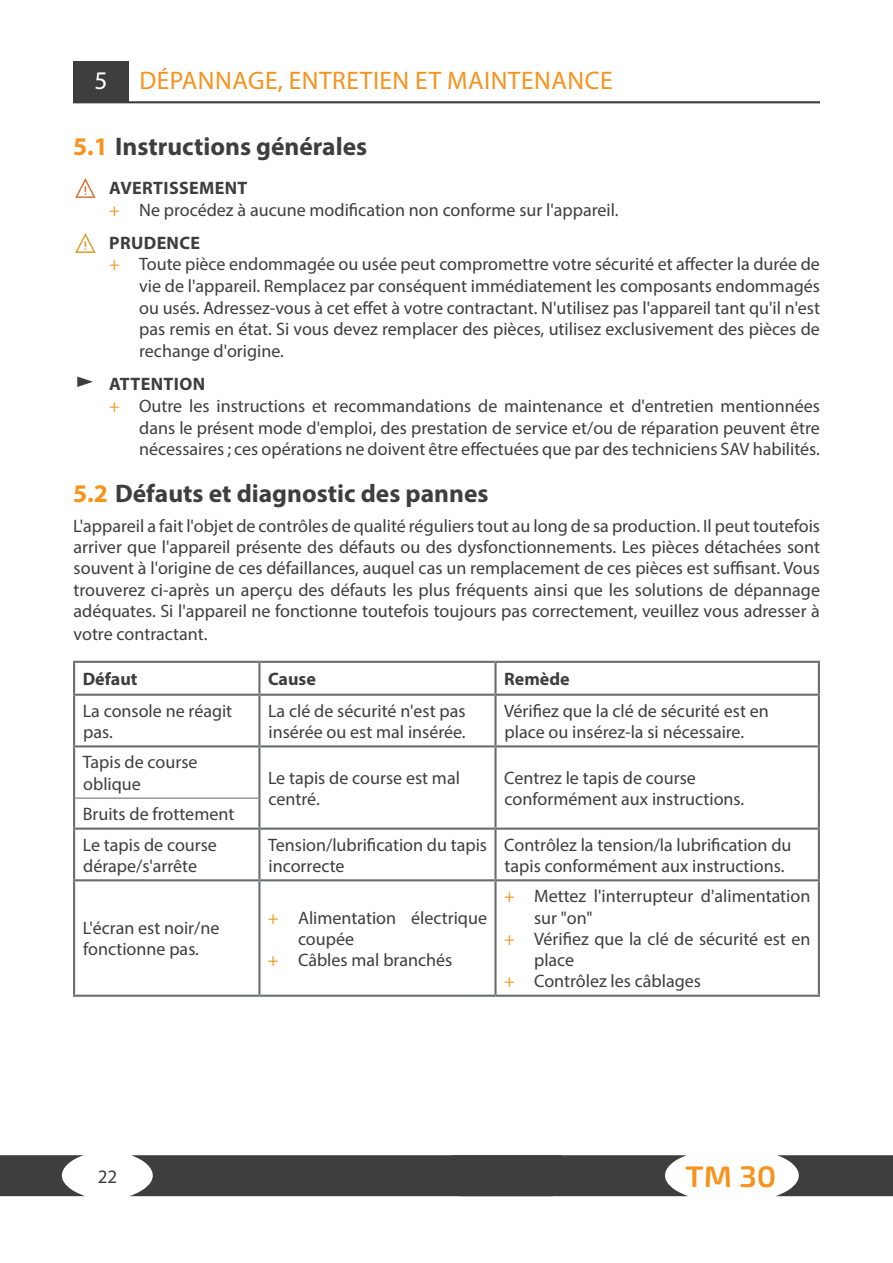
<style>
.page{position:relative;width:893px;height:1263px;background:#fff}
.page>*{position:absolute;margin:0;border:0;box-sizing:border-box;transform-origin:0 0}
.t1{font:600 29.7px "Exo Soft";color:#f7931d;scale:1.07 1}
.t2{font:700 25.5px "Myriad Pro";color:#3e3e3f}
.t3{font:25.5px "Myriad Pro";letter-spacing:.02em;color:#f7931d}
.t4{font:25.5px "Myriad Pro";color:#fff}
.t5{font:19.05px "Myriad Pro";color:#3e3e3f}
.t6{font:18px/21.1px "Myriad Pro";color:#3e3e3f}
.t7{font:700 18px "Myriad Pro";letter-spacing:.02em;color:#3e3e3f}
.s1{color:#f7931d}
.s2{color:#d2601a}
.s3{color:#d89013}
</style>
<div class="page">
<svg style="left:0;top:1155px;width:85px;height:41px"></svg>
<svg style="left:130px;top:1155px;width:558px;height:41px;background:#49494a"></svg>
<svg style="left:776px;top:1155px;width:117px;height:41px;background:#59595a"></svg>
<div style="left:73px;top:61px;width:55px;height:41px;background:#3e3e3f"></div>
<hr style="left:73px;top:101px;width:747px;height:2px;background:#3e3e3f">
<hr style="left:259px;top:694px;width:236px;height:2px;background:#6c6d70">
<hr style="left:495px;top:694px;width:325px;height:2px;background:#6c6d70">
<hr style="left:494px;top:696px;width:3px;height:49px;background:#6c6d70">
<hr style="left:818px;top:696px;width:2px;height:49px;background:#6c6d70">
<hr style="left:495px;top:745px;width:325px;height:2px;background:#6c6d70">
<hr style="left:818px;top:747px;width:2px;height:51px;background:#6c6d70">
<hr style="left:818px;top:798px;width:2px;height:29px;background:#6c6d70">
<hr style="left:73px;top:830px;width:2px;height:49px;background:#6c6d70">
<hr style="left:258px;top:830px;width:3px;height:49px;background:#6c6d70">
<hr style="left:495px;top:827px;width:325px;height:3px;background:#6c6d70">
<hr style="left:494px;top:830px;width:3px;height:49px;background:#6c6d70">
<hr style="left:818px;top:830px;width:2px;height:49px;background:#6c6d70">
<hr style="left:73px;top:879px;width:186px;height:2px;background:#6c6d70">
<hr style="left:73px;top:881px;width:2px;height:114px;background:#6c6d70">
<hr style="left:259px;top:879px;width:236px;height:2px;background:#6c6d70">
<hr style="left:258px;top:881px;width:3px;height:114px;background:#6c6d70">
<hr style="left:495px;top:879px;width:325px;height:2px;background:#6c6d70">
<hr style="left:494px;top:881px;width:3px;height:114px;background:#6c6d70">
<hr style="left:818px;top:881px;width:2px;height:114px;background:#6c6d70">
<hr style="left:73px;top:995px;width:186px;height:2px;background:#6c6d70">
<hr style="left:259px;top:995px;width:236px;height:2px;background:#6c6d70">
<hr style="left:495px;top:995px;width:325px;height:2px;background:#6c6d70">
<hr style="left:75px;top:798px;width:183px;height:1px;background:#6c6d70">
<hr style="left:73px;top:694px;width:186px;height:2px;background:#6c6d70">
<hr style="left:73px;top:696px;width:2px;height:49px;background:#6c6d70">
<hr style="left:258px;top:696px;width:3px;height:49px;background:#6c6d70">
<hr style="left:259px;top:745px;width:236px;height:2px;background:#6c6d70">
<hr style="left:494px;top:747px;width:3px;height:51px;background:#6c6d70">
<hr style="left:494px;top:798px;width:3px;height:29px;background:#6c6d70">
<hr style="left:259px;top:827px;width:236px;height:3px;background:#6c6d70">
<hr style="left:73px;top:745px;width:186px;height:2px;background:#6c6d70">
<hr style="left:73px;top:747px;width:2px;height:51px;background:#6c6d70">
<hr style="left:258px;top:747px;width:3px;height:51px;background:#6c6d70">
<hr style="left:73px;top:798px;width:2px;height:29px;background:#6c6d70">
<hr style="left:258px;top:798px;width:3px;height:29px;background:#6c6d70">
<hr style="left:73px;top:827px;width:186px;height:3px;background:#6c6d70">
<hr style="left:73px;top:663px;width:2px;height:31px;background:#6c6d70">
<hr style="left:73px;top:661px;width:186px;height:2px;background:#6c6d70">
<hr style="left:258px;top:663px;width:3px;height:31px;background:#6c6d70">
<hr style="left:259px;top:661px;width:236px;height:2px;background:#6c6d70">
<hr style="left:494px;top:663px;width:3px;height:31px;background:#6c6d70">
<hr style="left:495px;top:661px;width:325px;height:2px;background:#6c6d70">
<hr style="left:818px;top:663px;width:2px;height:31px;background:#6c6d70">
<p class="t4" style="left:94px;top:65px;width:15px">5</p>
<p class="t3" style="left:139px;top:65px;width:475px">DÉPANNAGE, ENTRETIEN ET MAINTENANCE</p>
<p class="t2" style="left:73px;top:129px;width:296px"><span class="s1">5.1</span> Instructions générales</p>
<p class="t7" style="left:73px;top:176px;width:176px"><span class="s2">⚠</span> AVERTISSEMENT</p>
<p class="t6" style="left:109px;top:199px;width:511px"><span class="s1">+</span> Ne procédez à aucune modification non conforme sur l'appareil.</p>
<p class="t7" style="left:73px;top:231px;width:128px"><span class="s3">⚠</span> PRUDENCE</p>
<p class="t6" style="left:139px;top:253px;width:682px;line-height:21.6px;text-align:justify;text-indent:-30px"><span class="s1">+</span> Toute pièce endommagée ou usée peut compromettre votre sécurité et affecter la durée de vie de l'appareil. Remplacez par conséquent immédiatement les composants endommagés ou usés. Adressez-vous à cet effet à votre contractant. N'utilisez pas l'appareil tant qu'il n'est pas remis en état. Si vous devez remplacer des pièces, utilisez exclusivement des pièces de rechange d'origine.</p>
<p class="t7" style="left:109px;top:372px;width:97px">ATTENTION</p>
<p class="t6" style="left:139px;top:395px;width:682px;line-height:21.6px;text-align:justify;text-indent:-30px"><span class="s1">+</span> Outre les instructions et recommandations de maintenance et d'entretien mentionnées dans le présent mode d'emploi, des prestation de service et/ou de réparation peuvent être nécessaires ; ces opérations ne doivent être effectuées que par des techniciens SAV habilités.</p>
<p class="t2" style="left:73px;top:476px;width:417px"><span class="s1">5.2</span> Défauts et diagnostic des pannes</p>
<p class="t6" style="left:73px;top:515px;width:748px;text-align:justify">L'appareil a fait l'objet de contrôles de qualité réguliers tout au long de sa production. Il peut toutefois arriver que l'appareil présente des défauts ou des dysfonctionnements. Les pièces détachées sont souvent à l'origine de ces défaillances, auquel cas un remplacement de ces pièces est suffisant. Vous trouverez ci-après un aperçu des défauts les plus fréquents ainsi que les solutions de dépannage adéquates. Si l'appareil ne fonctionne toutefois toujours pas correctement, veuillez vous adresser à</p>
<p class="t6" style="left:74px;top:623px;width:135px">votre contractant.</p>
<p class="t7" style="left:83px;top:667px;width:56px">Défaut</p>
<p class="t7" style="left:268px;top:667px;width:49px">Cause</p>
<p class="t7" style="left:504px;top:667px;width:67px">Remède</p>
<p class="t6" style="left:83px;top:700px;width:151px">La console ne réagit pas.</p>
<p class="t6" style="left:268px;top:700px;width:199px">La clé de sécurité n'est pas insérée ou est mal insérée.</p>
<p class="t6" style="left:504px;top:700px;width:266px">Vérifiez que la clé de sécurité est en place ou insérez-la si nécessaire.</p>
<p class="t6" style="left:83px;top:751px;width:116px">Tapis de course oblique</p>
<p class="t6" style="left:268px;top:767px;width:193px">Le tapis de course est mal centré.</p>
<p class="t6" style="left:504px;top:767px;width:242px">Centrez le tapis de course conformément aux instructions.</p>
<p class="t6" style="left:83px;top:803px;width:153px">Bruits de frottement</p>
<p class="t6" style="left:83px;top:834px;width:136px">Le tapis de course dérape/s'arrête</p>
<p class="t6" style="left:268px;top:834px;width:220px">Tension/lubrification du tapis incorrecte</p>
<p class="t6" style="left:504px;top:834px;width:289px">Contrôlez la tension/la lubrification du tapis conformément aux instructions.</p>
<p class="t6" style="left:83px;top:917px;width:138px">L'écran est noir/ne fonctionne pas.</p>
<p class="t6" style="left:298px;top:907px;width:190px;text-indent:-30px"><span class="s1">+</span> Alimentation électrique coupée</p>
<p class="t6" style="left:268px;top:949px;width:186px"><span class="s1">+</span> Câbles mal branchés</p>
<p class="t6" style="left:534px;top:885px;width:278px;text-indent:-30px"><span class="s1">+</span> Mettez l'interrupteur d'alimentation sur "on"</p>
<p class="t6" style="left:534px;top:928px;width:278px;text-indent:-30px"><span class="s1">+</span> Vérifiez que la clé de sécurité est en place</p>
<p class="t6" style="left:504px;top:970px;width:199px"><span class="s1">+</span> Contrôlez les câblages</p>
<p class="t5" style="left:98px;top:1165px;width:21px">22</p>
<h1 class="t1" style="left:685px;top:1159px;width:87px">TM 30</h1>
</div>
